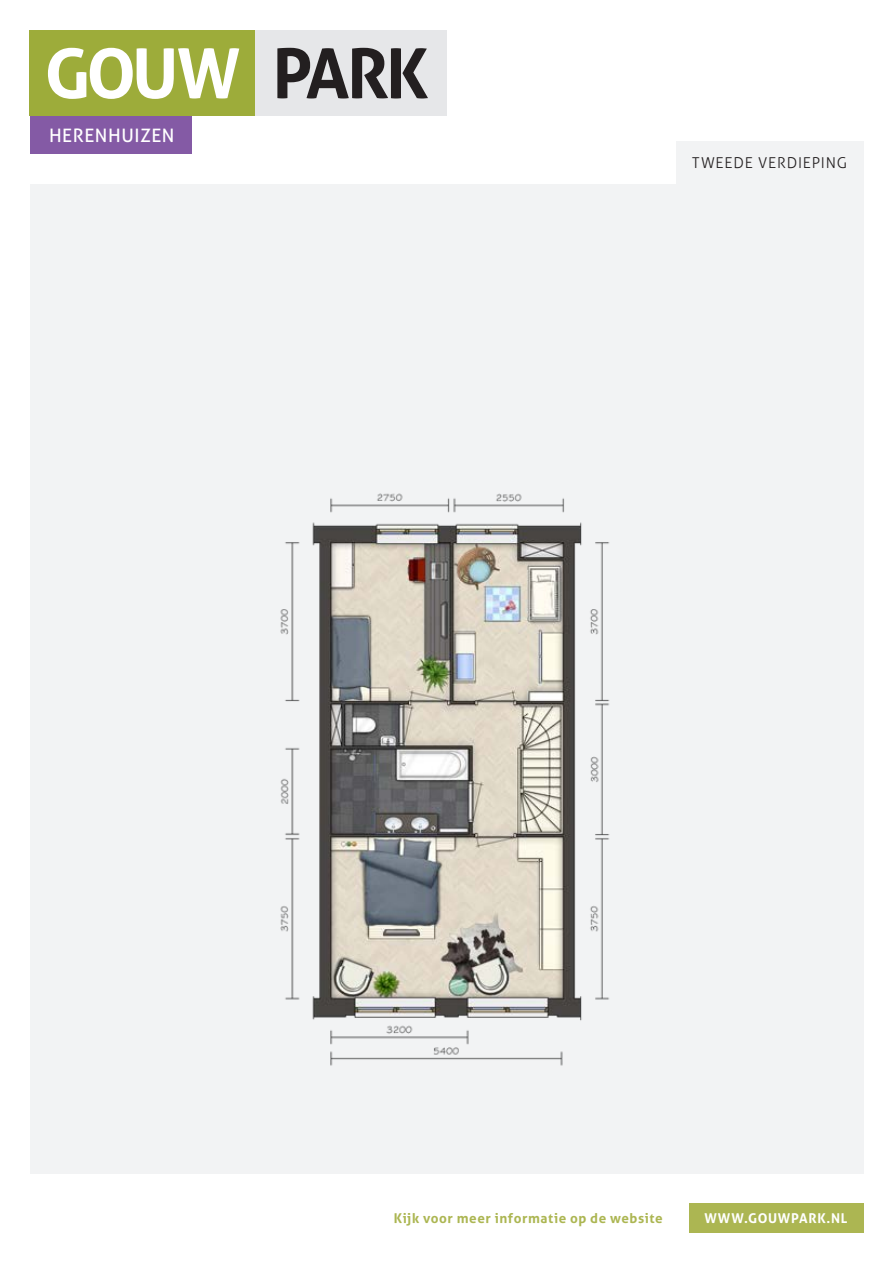
<style>
.page{position:relative;width:893px;height:1263px;background:#fff}
.page>*{position:absolute;margin:0;border:0;box-sizing:border-box;transform-origin:0 0}
.t1{font:700 68.85px "Aller";letter-spacing:-.05em;color:#fff}
.t2{font:18.6px "Aller";letter-spacing:.03em;color:#fff}
.t3{font:300 15px "Aller";letter-spacing:.055em;color:#231f20}
.t4{font:700 13.5px "Aller";letter-spacing:.04em;color:#acb652}
.t5{font:700 13.5px "Aller";letter-spacing:.055em;color:#fff}
.s1{color:#231f20}
</style>
<div class="page">
<div style="left:30px;top:184px;width:833px;height:990px;background:#f2f3f4"></div>
<div style="left:676px;top:141px;width:187px;height:43px;background:#f2f3f4"></div>
<div style="left:689px;top:1203px;width:174px;height:30px;background:#acb652"></div>
<div style="left:30px;top:116px;width:161px;height:38px;background:#845aa5"></div>
<div style="left:255px;top:30px;width:191px;height:86px;background:#e6e7e9"></div>
<div style="left:30px;top:30px;width:225px;height:86px;background:#9dac3a"></div>
<img style="left:280px;top:493px;width:330px;height:573px">
<h1 class="t1" style="left:44px;top:31px;width:386px">GOUW <span class="s1">PARK</span></h1>
<h2 class="t2" style="left:49px;top:124px;width:127px">HERENHUIZEN</h2>
<p class="t3" style="left:692px;top:154px;width:157px">TWEEDE VERDIEPING</p>
<p class="t4" style="left:394px;top:1210px;width:271px">Kijk voor meer informatie op de website</p>
<p class="t5" style="left:704px;top:1210px;width:145px">WWW.GOUWPARK.NL</p>
</div>
